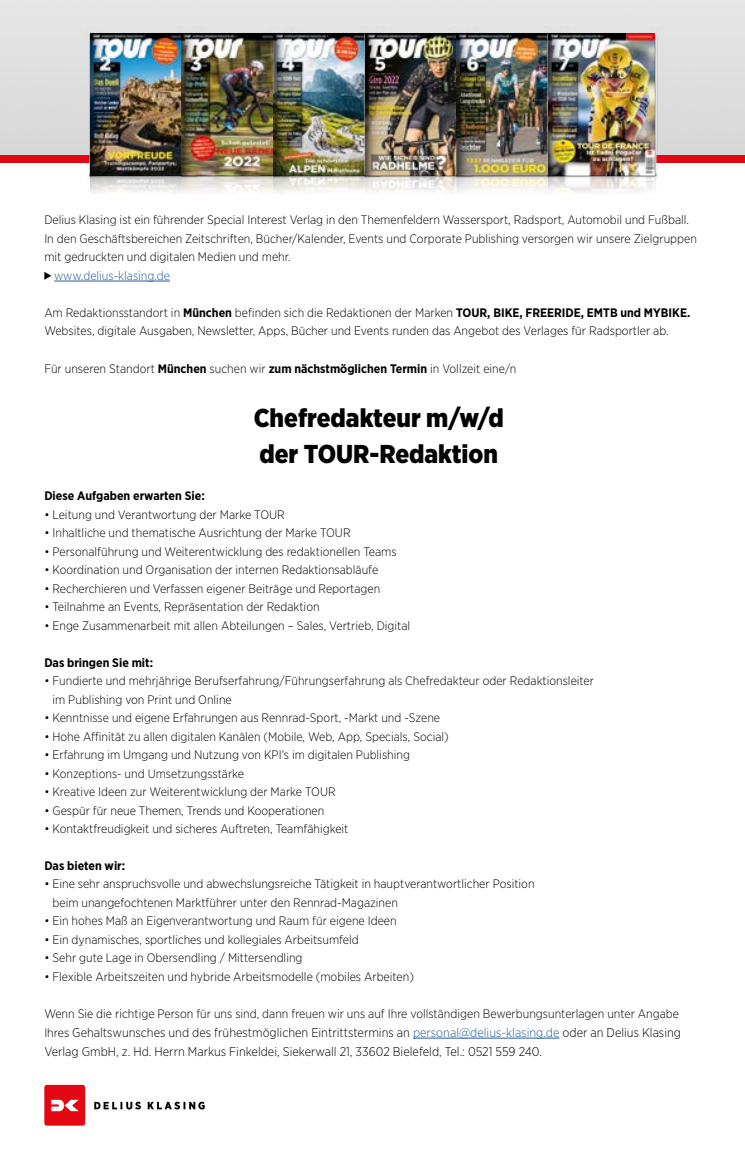
<style>
.page{position:relative;width:745px;height:1170px;background:#fff}
.page>*{position:absolute;margin:0;border:0;box-sizing:border-box;transform-origin:0 0}
.t1{font:900 25.88px/35px "Gotham Narrow";color:#000}
.t2{font:300 12.62px/19px "Gotham Narrow";color:#000}
.t3{font:300 12.38px/18.5px "Gotham Narrow";color:#000}
.t4{font:700 12.38px "Gotham Narrow";color:#000}
.t5{font:300 12.38px "Gotham Narrow";color:#275b9b}
.s1{font-weight:700}
.s2{font-size:12.38px}
.s3{color:#275b9b}
</style>
<div class="page">
<div style="left:44px;top:1084px;width:41px;height:41px;background:#e30613;border-radius:3px"></div>
<svg style="left:51px;top:1099px;width:28px;height:12px"></svg>
<svg style="left:94px;top:1101px;width:110px;height:8px"></svg>
<div style="left:0;top:155px;width:744px;height:7px;background:#e30613"></div>
<img style="left:542px;top:187px;width:113px;height:7px">
<img style="left:548px;top:187px;width:106px;height:7px">
<img style="left:85px;top:27px;width:92px;height:160px">
<img style="left:177px;top:27px;width:91px;height:160px">
<img style="left:268px;top:27px;width:92px;height:160px">
<img style="left:360px;top:27px;width:91px;height:160px">
<img style="left:451px;top:27px;width:91px;height:160px">
<img style="left:542px;top:27px;width:121px;height:160px">
<hr style="left:54px;top:281px;width:116px;height:1px;background:#275b9b">
<hr style="left:412px;top:1037px;width:147px;height:1px;background:#275b9b">
<svg style="left:44px;top:272px;width:7px;height:8px"></svg>
<p class="t3" style="left:44px;top:210px;width:653px">Delius Klasing ist ein führender Special Interest Verlag in den Themenfeldern Wassersport, Radsport, Automobil und Fußball.<br>In den Geschäftsbereichen Zeitschriften, Bücher/Kalender, Events und Corporate Publishing versorgen wir unsere Zielgruppen mit gedruckten und digitalen Medien und mehr.</p>
<p class="t5" style="left:54px;top:268px;width:117px">www.delius-klasing.de</p>
<p class="t3" style="left:44px;top:303px;width:647px">Am Redaktionsstandort in <span class="s1">München</span> befinden sich die Redaktionen der Marken <span class="s1">TOUR, BIKE, FREERIDE, EMTB und MYBIKE.<br></span>Websites, digitale Ausgaben, Newsletter, Apps, Bücher und Events runden das Angebot des Verlages für Radsportler ab.</p>
<p class="t3" style="left:44px;top:359px;width:473px">Für unseren Standort <span class="s1">München</span> suchen wir <span class="s1">zum nächstmöglichen Termin</span> in Vollzeit eine/n</p>
<h1 class="t1" style="left:253px;top:400px;width:251px">Chefredakteur m/w/d der TOUR-Redaktion</h1>
<p class="t4" style="left:44px;top:488px;width:162px">Diese Aufgaben erwarten Sie:</p>
<p class="t3" style="left:44px;top:505px;width:242px">• Leitung und Verantwortung der Marke TOUR</p>
<p class="t3" style="left:44px;top:523px;width:307px">• Inhaltliche und thematische Ausrichtung der Marke TOUR</p>
<p class="t3" style="left:44px;top:542px;width:353px">• Personalführung und Weiterentwicklung des redaktionellen Teams</p>
<p class="t3" style="left:44px;top:560px;width:335px">• Koordination und Organisation der internen Redaktionsabläufe</p>
<p class="t3" style="left:44px;top:579px;width:337px">• Recherchieren und Verfassen eigener Beiträge und Reportagen</p>
<p class="t3" style="left:44px;top:597px;width:276px">• Teilnahme an Events, Repräsentation der Redaktion</p>
<p class="t3" style="left:44px;top:615px;width:367px">• Enge Zusammenarbeit mit allen Abteilungen – Sales, Vertrieb, Digital</p>
<p class="t4" style="left:44px;top:654px;width:110px">Das bringen Sie mit:</p>
<p class="t3" style="left:52px;top:671px;width:542px;text-indent:-8px">• Fundierte und mehrjährige Berufserfahrung/Führungserfahrung als Chefredakteur oder Redaktionsleiter im Publishing von Print und Online</p>
<p class="t3" style="left:44px;top:708px;width:397px">• Kenntnisse und eigene Erfahrungen aus Rennrad-Sport, -Markt und -Szene</p>
<p class="t3" style="left:44px;top:726px;width:405px">• Hohe Affinität zu allen digitalen Kanälen (Mobile, Web, App, Specials, Social)</p>
<p class="t3" style="left:44px;top:745px;width:367px">• Erfahrung im Umgang und Nutzung von KPI’s im digitalen Publishing</p>
<p class="t3" style="left:44px;top:763px;width:201px">• Konzeptions- und Umsetzungsstärke</p>
<p class="t3" style="left:44px;top:782px;width:293px">• Kreative Ideen zur Weiterentwicklung der Marke TOUR</p>
<p class="t3" style="left:44px;top:800px;width:281px">• Gespür für neue Themen, Trends und Kooperationen</p>
<p class="t3" style="left:44px;top:819px;width:305px">• Kontaktfreudigkeit und sicheres Auftreten, Teamfähigkeit</p>
<p class="t4" style="left:44px;top:857px;width:82px">Das bieten wir:</p>
<p class="t3" style="left:52px;top:874px;width:483px;text-indent:-8px">• Eine sehr anspruchsvolle und abwechslungsreiche Tätigkeit in hauptverantwortlicher Position beim unangefochtenen Marktführer unter den Rennrad-Magazinen</p>
<p class="t3" style="left:44px;top:911px;width:353px">• Ein hohes Maß an Eigenverantwortung und Raum für eigene Ideen</p>
<p class="t3" style="left:44px;top:929px;width:316px">• Ein dynamisches, sportliches und kollegiales Arbeitsumfeld</p>
<p class="t3" style="left:44px;top:948px;width:259px">• Sehr gute Lage in Obersendling / Mittersendling</p>
<p class="t3" style="left:44px;top:966px;width:371px">• Flexible Arbeitszeiten und hybride Arbeitsmodelle (mobiles Arbeiten)</p>
<p class="t3" style="left:44px;top:1003px;width:635px">Wenn Sie die richtige Person für uns sind, dann freuen wir uns auf Ihre vollständigen Bewerbungsunterlagen unter Angabe</p>
<p class="t2" style="left:44px;top:1022px;width:637px"><span class="s2">Ihres</span> Gehaltswunsches und des frühestmöglichen Eintrittstermins an <span class="s3">personal@delius-klasing.de</span> oder an Delius Klasing<br>Verlag GmbH, z. Hd. Herrn Markus Finkeldei, Siekerwall 21, 33602 Bielefeld, Tel.: 0521 559 240.</p>
</div>
